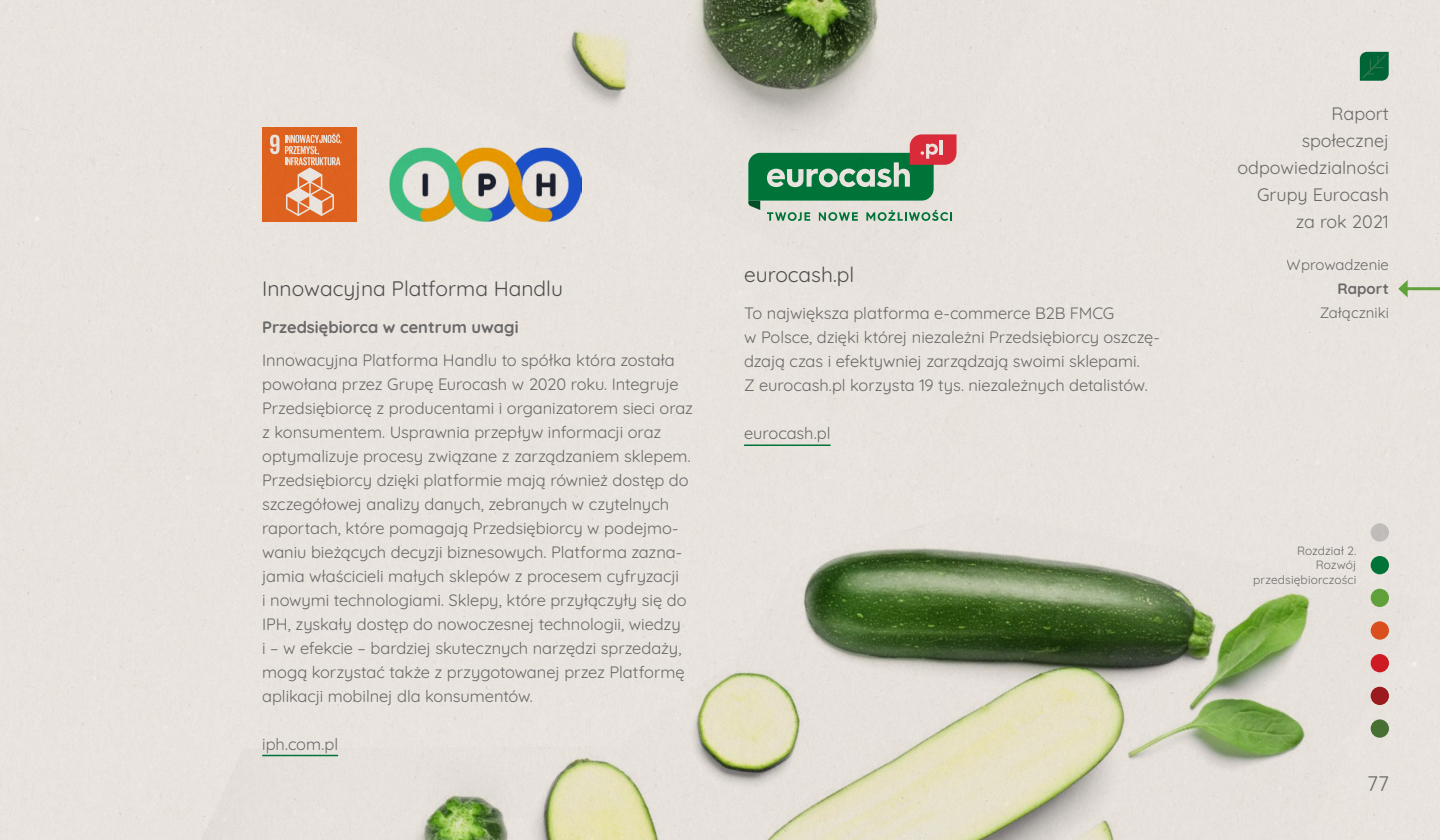
<style>
.page{position:relative;width:1440px;height:840px;background:#fff}
.page>*{position:absolute;margin:0;border:0;box-sizing:border-box;transform-origin:0 0}
.NOWY_podtytul_MIN_14{font:21px "Quicksand";color:#58595b}
.t1{font:21px "Quicksand";color:#757779}
.t2{font:18px/27px "Quicksand";color:#757779;text-align:right}
.NOWY_akapit_11_SRODE{font:16.5px/24px "Quicksand";letter-spacing:-.005em;color:#757779}
.tytuł_wykresu{font:700 16.5px "Quicksand";color:#757779}
.t3{font:15px "Quicksand";color:#757779}
.t4{font:700 15px "Quicksand";letter-spacing:.005em;color:#757779}
.NOWY_pagina_rozdzial{font:12px/14.4px "Quicksand";letter-spacing:.01em;color:#757779;text-align:right}
</style>
<div class="page">
<img style="left:0;top:0;width:1440px;height:840px">
<svg style="left:1371px;top:719px;width:18px;height:19px"></svg>
<div style="left:1371px;top:687px;width:18px;height:18px;background:#9a1a1e;border-radius:50%"></div>
<div style="left:1371px;top:654px;width:18px;height:18px;background:#ce1a24;border-radius:50%"></div>
<svg style="left:1371px;top:621px;width:18px;height:19px"></svg>
<div style="left:1371px;top:589px;width:18px;height:18px;background:#60a13b;border-radius:50%"></div>
<div style="left:1371px;top:556px;width:18px;height:18px;background:#007339;border-radius:50%"></div>
<div style="left:1371px;top:523px;width:18px;height:19px;background:#bfbcb9;border-radius:50%"></div>
<p class="NOWY_podtytul_MIN_14" style="left:262px;top:273px;width:302px">Innowacyjna Platforma Handlu</p>
<p class="tytuł_wykresu" style="left:262px;top:314px;width:258px">Przedsiębiorca w centrum uwagi</p>
<p class="NOWY_akapit_11_SRODE" style="left:262px;top:346px;width:432px">Innowacyjna Platforma Handlu to spółka która została powołana przez Grupę Eurocash w 2020 roku. Integruje Przedsiębiorcę z producentami i organizatorem sieci oraz z konsumentem. Usprawnia przepływ informacji oraz optymalizuje procesy związane z zarządzaniem sklepem.<br>Przedsiębiorcy dzięki platformie mają również dostęp do szczegółowej analizy danych, zebranych w czytelnych raportach, które pomagają Przedsiębiorcy w podejmo&shy;waniu bieżących decyzji biznesowych. Platforma zazna&shy;jamia właścicieli małych sklepów z procesem cyfryzacji<br>i nowymi technologiami. Sklepy, które przyłączyły się do IPH, zyskały dostęp do nowoczesnej technologii, wiedzy<br>i – w efekcie – bardziej skutecznych narzędzi sprzedaży, mogą korzystać także z przygotowanej przez Platformę aplikacji mobilnej dla konsumentów.</p>
<p class="NOWY_akapit_11_SRODE" style="left:262px;top:730px;width:77px">iph.com.pl</p>
<p class="NOWY_podtytul_MIN_14" style="left:744px;top:259px;width:112px">eurocash.pl</p>
<p class="NOWY_akapit_11_SRODE" style="left:744px;top:300px;width:417px">To największa platforma e-commerce B2B FMCG<br>w Polsce, dzięki której niezależni Przedsiębiorcy oszczę&shy;dzają czas i efektywniej zarządzają swoimi sklepami.<br>Z eurocash.pl korzysta 19 tys. niezależnych detalistów.</p>
<p class="NOWY_akapit_11_SRODE" style="left:744px;top:420px;width:88px">eurocash.pl</p>
<p class="t2" style="left:1238px;top:98px;width:153px">Raport<br>społecznej odpowiedzialności<br>Grupy Eurocash za rok 2021</p>
<p class="t3" style="left:1287px;top:253px;width:104px">Wprowadzenie</p>
<p class="t4" style="left:1337px;top:277px;width:53px">Raport</p>
<p class="t3" style="left:1320px;top:301px;width:71px">Załączniki</p>
<p class="NOWY_pagina_rozdzial" style="left:1297px;top:542px;width:61px">Rozdział 2.</p>
<p class="NOWY_pagina_rozdzial" style="left:1253px;top:557px;width:105px">Rozwój przedsiębiorczości</p>
<p class="t1" style="left:1367px;top:767px;width:23px">77</p>
</div>
